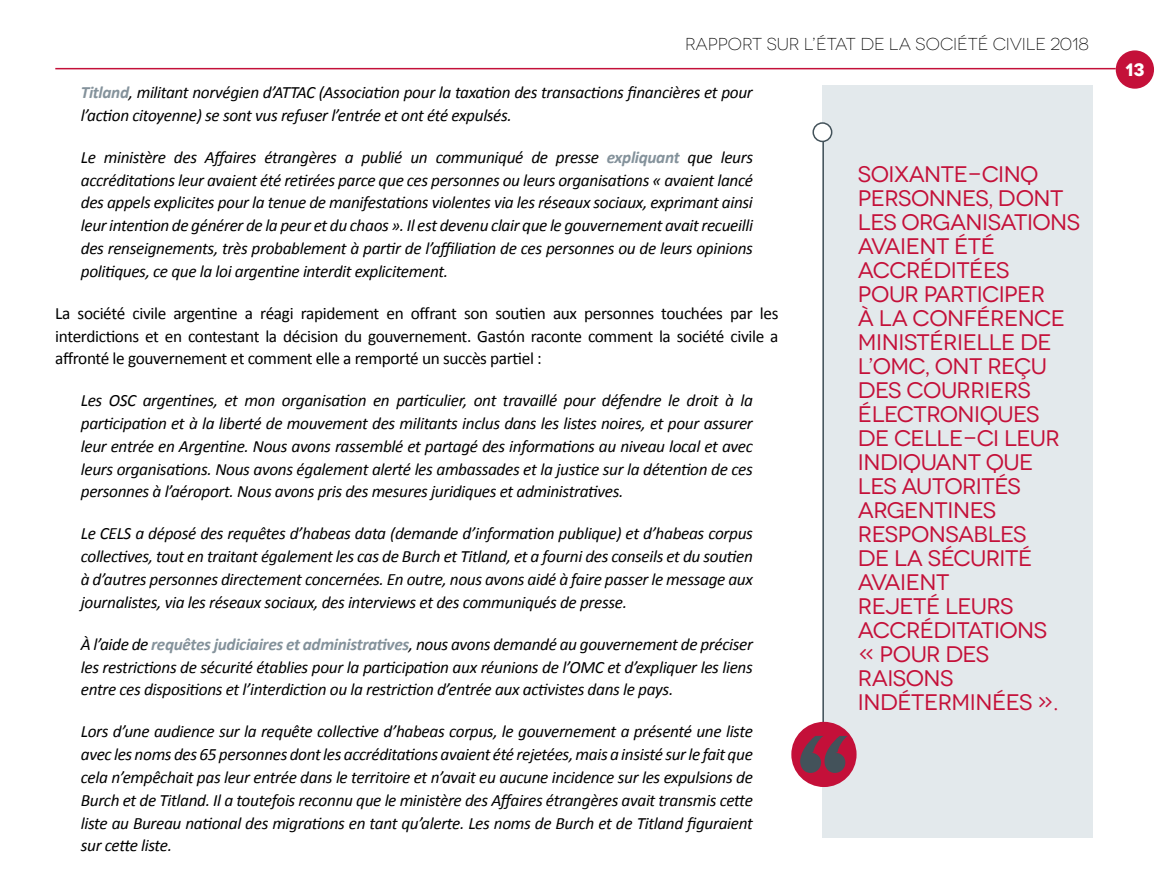
<style>
.page{position:relative;width:1170px;height:893px;background:#fff}
.page>*{position:absolute;margin:0;border:0;box-sizing:border-box;transform-origin:0 0}
.t1{font:22.5px/24px "Novecentowide";letter-spacing:-.02em;color:#c41039}
.t2{font:700 18px "Novecentowide";color:#fff}
.t3{font:italic 17.25px/22.8px "Calibri";letter-spacing:-.02em;color:#000;text-align:justify}
.t4{font:17.25px/22.8px "Calibri";letter-spacing:-.02em;color:#000;text-align:justify}
.t5{font:300 17.25px "Novecentowide";color:#000}
.s1{font-weight:700;color:#84929b}
</style>
<div class="page">
<div style="left:1115px;top:50px;width:38px;height:39px;background:#c41039;border-radius:50%"></div>
<hr style="left:55px;top:68px;width:1060px;height:1px;background:#c41039">
<div style="left:822px;top:85px;width:270px;height:753px;background:#e3e9ec"></div>
<hr style="left:822px;top:138px;width:1px;height:589px;background:#43525a">
<div style="left:791px;top:722px;width:65px;height:65px;background:#c41039;border-radius:50%"></div>
<svg style="left:800px;top:736px;width:47px;height:37px"></svg>
<div style="left:813px;top:123px;width:18px;height:18px;background:#fff;border-radius:50%"></div>
<div style="left:812px;top:122px;width:20px;height:20px;border:2px solid #43525a;border-radius:50%"></div>
<p class="t5" style="left:685px;top:34px;width:405px">RAPPORT SUR L’ÉTAT DE LA SOCIÉTÉ CIVILE 2018</p>
<p class="t3" style="left:81px;top:80px;width:673px"><span class="s1">Titland</span>, militant norvégien d’ATTAC (Association pour la taxation des transactions financières et pour l’action citoyenne) se sont vus refuser l’entrée et ont été expulsés.</p>
<p class="t3" style="left:81px;top:145px;width:673px">Le ministère des Affaires étrangères a publié un communiqué de presse <span class="s1">expliquant</span> que leurs accréditations leur avaient été retirées parce que ces personnes ou leurs organisations « avaient lancé des appels explicites pour la tenue de manifestations violentes via les réseaux sociaux, exprimant ainsi leur intention de générer de la peur et du chaos ». Il est devenu clair que le gouvernement avait recueilli des renseignements, très probablement à partir de l’affiliation de ces personnes ou de leurs opinions politiques, ce que la loi argentine interdit explicitement.</p>
<p class="t4" style="left:55px;top:302px;width:724px">La société civile argentine a réagi rapidement en offrant son soutien aux personnes touchées par les interdictions et en contestant la décision du gouvernement. Gastón raconte comment la société civile a affronté le gouvernement et comment elle a remporté un succès partiel :</p>
<p class="t3" style="left:81px;top:388px;width:673px">Les OSC argentines, et mon organisation en particulier, ont travaillé pour défendre le droit à la participation et à la liberté de mouvement des militants inclus dans les listes noires, et pour assurer leur entrée en Argentine. Nous avons rassemblé et partagé des informations au niveau local et avec leurs organisations. Nous avons également alerté les ambassades et la justice sur la détention de ces personnes à l’aéroport. Nous avons pris des mesures juridiques et administratives.</p>
<p class="t3" style="left:81px;top:522px;width:673px">Le CELS a déposé des requêtes d’habeas data (demande d’information publique) et d’habeas corpus collectives, tout en traitant également les cas de Burch et Titland, et a fourni des conseils et du soutien à d’autres personnes directement concernées. En outre, nous avons aidé à faire passer le message aux journalistes, via les réseaux sociaux, des interviews et des communiqués de presse.</p>
<p class="t3" style="left:81px;top:632px;width:673px">À l’aide de <span class="s1">requêtes judiciaires et administratives</span>, nous avons demandé au gouvernement de préciser les restrictions de sécurité établies pour la participation aux réunions de l’OMC et d’expliquer les liens entre ces dispositions et l’interdiction ou la restriction d’entrée aux activistes dans le pays.</p>
<p class="t3" style="left:81px;top:719px;width:673px">Lors d’une audience sur la requête collective d’habeas corpus, le gouvernement a présenté une liste avec les noms des 65 personnes dont les accréditations avaient été rejetées, mais a insisté sur le fait que cela n’empêchait pas leur entrée dans le territoire et n’avait eu aucune incidence sur les expulsions de Burch et de Titland. Il a toutefois reconnu que le ministère des Affaires étrangères avait transmis cette liste au Bureau national des migrations en tant qu’alerte. Les noms de Burch et de Titland figuraient sur cette liste.</p>
<p class="t1" style="left:857px;top:162px;width:224px">SOIXANTE-CINQ<br>PERSONNES, DONT<br>LES ORGANISATIONS<br>AVAIENT ÉTÉ<br>ACCRÉDITÉES<br>POUR PARTICIPER<br>À LA CONFÉRENCE<br>MINISTÉRIELLE DE<br>L’OMC, ONT REÇU<br>DES COURRIERS<br>ÉLECTRONIQUES<br>DE CELLE-CI LEUR<br>INDIQUANT QUE<br>LES AUTORITÉS<br>ARGENTINES<br>RESPONSABLES<br>DE LA SÉCURITÉ<br>AVAIENT<br>REJETÉ LEURS<br>ACCRÉDITATIONS<br>« POUR DES<br>RAISONS<br>INDÉTERMINÉES ».</p>
<p class="t2" style="left:1124px;top:58px;width:21px">13</p>
</div>
